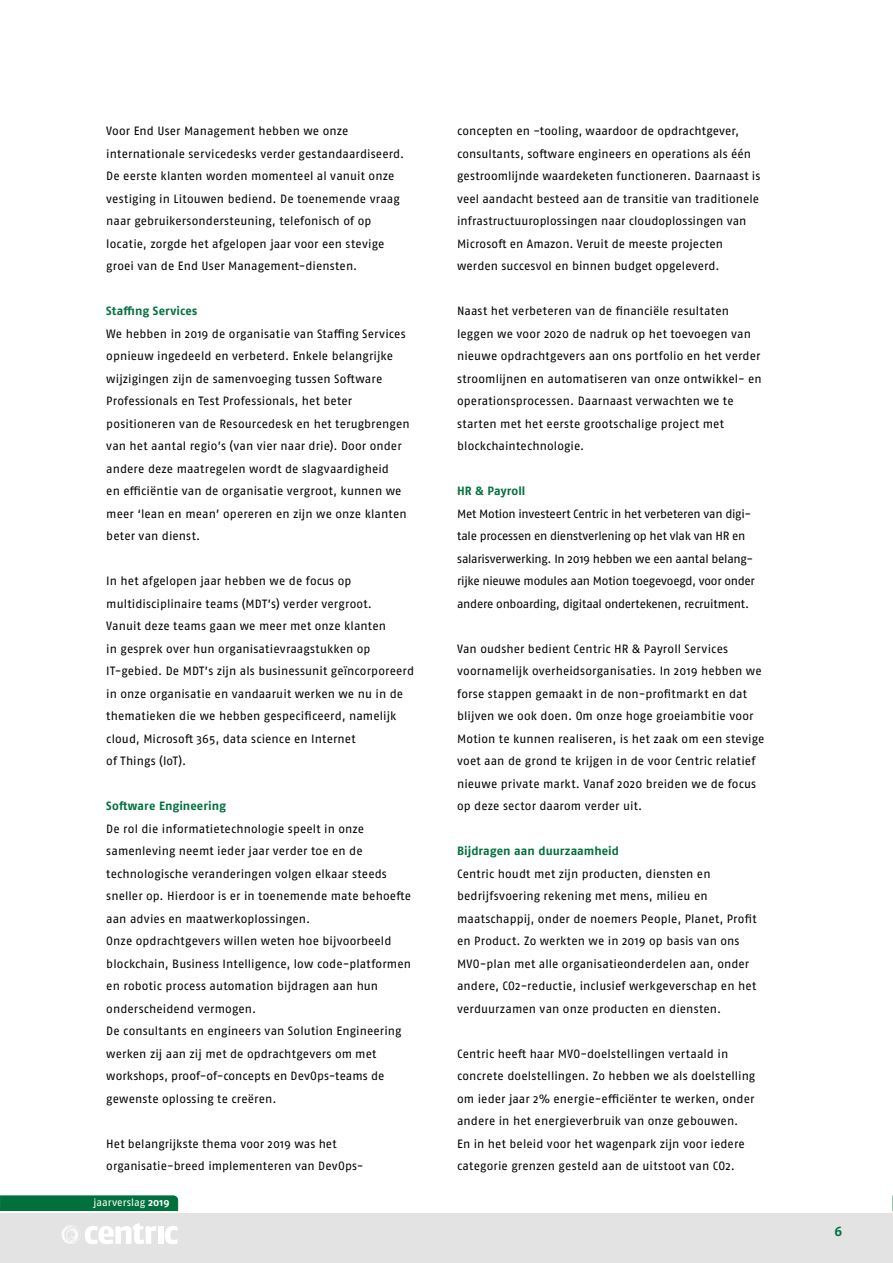
<style>
.page{position:relative;width:893px;height:1263px;background:#fff}
.page>*{position:absolute;margin:0;border:0;box-sizing:border-box;transform-origin:0 0}
.t1{font:700 13.5px "Fago Pro";color:#00713c}
.t2{font:12px/22.5px "Fago Pro";letter-spacing:.01em;color:#000}
.t3{font:12px/22.5px "Fago Pro";letter-spacing:-.02em;color:#000}
.t4{font:700 12px "Fago Pro";letter-spacing:.005em;color:#00713c}
.t5{font:10.5px "Fago Pro";color:#fff}
.s1{font-weight:700}
</style>
<div class="page">
<div style="left:0;top:1213px;width:893px;height:50px;background:#e3e3e3"></div>
<svg style="left:892px;top:1196px;width:1px;height:15px"></svg>
<div style="left:158px;top:1226px;width:5px;height:18px;background:#fff"></div>
<svg style="left:165px;top:1226px;width:12px;height:18px"></svg>
<svg style="left:62px;top:1223px;width:94px;height:21px"></svg>
<div style="left:0;top:1196px;width:178px;height:15px;background:#00713c"></div>
<p class="t2" style="left:106px;top:120px;width:300px">Voor End User Management hebben we onze internationale servicedesks verder gestandaardiseerd.<br>De eerste klanten worden momenteel al vanuit onze vestiging in Litouwen bediend. De toenemende vraag naar gebruikersondersteuning, telefonisch of op locatie, zorgde het afgelopen jaar voor een stevige groei van de End User Management-diensten.</p>
<p class="t4" style="left:106px;top:304px;width:92px">Staffing Services</p>
<p class="t2" style="left:106px;top:322px;width:305px">We hebben in 2019 de organisatie van Staffing Services opnieuw ingedeeld en verbeterd. Enkele belangrijke wijzigingen zijn de samenvoeging tussen Software Professionals en Test Professionals, het beter positioneren van de Resourcedesk en het terugbrengen van het aantal regio’s (van vier naar drie). Door onder andere deze maatregelen wordt de slagvaardigheid<br>en efficiëntie van de organisatie vergroot, kunnen we meer ‘lean en mean’ opereren en zijn we onze klanten beter van dienst.</p>
<p class="t2" style="left:106px;top:570px;width:309px">In het afgelopen jaar hebben we de focus op multidisciplinaire teams (MDT’s) verder vergroot.<br>Vanuit deze teams gaan we meer met onze klanten<br>in gesprek over hun organisatievraagstukken op IT-gebied. De MDT’s zijn als businessunit geïncorporeerd in onze organisatie en vandaaruit werken we nu in de thematieken die we hebben gespecificeerd, namelijk cloud, Microsoft 365, data science en Internet<br>of Things (IoT).</p>
<p class="t4" style="left:106px;top:799px;width:121px">Software Engineering</p>
<p class="t2" style="left:106px;top:817px;width:306px">De rol die informatietechnologie speelt in onze samenleving neemt ieder jaar verder toe en de technologische veranderingen volgen elkaar steeds sneller op. Hierdoor is er in toenemende mate behoefte aan advies en maatwerkoplossingen.<br>Onze opdrachtgevers willen weten hoe bijvoorbeeld blockchain, Business Intelligence, low code-platformen en robotic process automation bijdragen aan hun onderscheidend vermogen.<br>De consultants en engineers van Solution Engineering werken zij aan zij met de opdrachtgevers om met workshops, proof-of-concepts en DevOps-teams de gewenste oplossing te creëren.</p>
<p class="t2" style="left:106px;top:1132px;width:259px">Het belangrijkste thema voor 2019 was het organisatie-breed implementeren van DevOps-</p>
<p class="t5" style="left:93px;top:1196px;width:78px">jaarverslag <span class="s1">2019</span></p>
<p class="t2" style="left:457px;top:120px;width:305px">concepten en -tooling, waardoor de opdrachtgever, consultants, software engineers en operations als één gestroomlijnde waardeketen functioneren. Daarnaast is veel aandacht besteed aan de transitie van traditionele infrastructuuroplossingen naar cloudoplossingen van Microsoft en Amazon. Veruit de meeste projecten werden succesvol en binnen budget opgeleverd.</p>
<p class="t2" style="left:457px;top:300px;width:306px">Naast het verbeteren van de financiële resultaten leggen we voor 2020 de nadruk op het toevoegen van nieuwe opdrachtgevers aan ons portfolio en het verder stroomlijnen en automatiseren van onze ontwikkel- en operationsprocessen. Daarnaast verwachten we te starten met het eerste grootschalige project met blockchaintechnologie.</p>
<p class="t4" style="left:457px;top:484px;width:70px">HR &amp; Payroll</p>
<p class="t3" style="left:457px;top:502px;width:299px">Met Motion investeert Centric in het verbeteren van digi&shy;tale processen en dienstverlening op het vlak van HR en salarisverwerking. In 2019 hebben we een aantal belang&shy;rijke nieuwe modules aan Motion toegevoegd, voor onder andere onboarding, digitaal ondertekenen, recruitment.</p>
<p class="t2" style="left:457px;top:637px;width:309px">Van oudsher bedient Centric HR &amp; Payroll Services voornamelijk overheidsorganisaties. In 2019 hebben we forse stappen gemaakt in de non-profitmarkt en dat blijven we ook doen. Om onze hoge groeiambitie voor Motion te kunnen realiseren, is het zaak om een stevige voet aan de grond te krijgen in de voor Centric relatief nieuwe private markt. Vanaf 2020 breiden we de focus op deze sector daarom verder uit.</p>
<p class="t4" style="left:457px;top:844px;width:163px">Bijdragen aan duurzaamheid</p>
<p class="t2" style="left:457px;top:862px;width:301px">Centric houdt met zijn producten, diensten en bedrijfsvoering rekening met mens, milieu en maatschappij, onder de noemers People, Planet, Profit en Product. Zo werkten we in 2019 op basis van ons MVO-plan met alle organisatieonderdelen aan, onder andere, CO2-reductie, inclusief werkgeverschap en het verduurzamen van onze producten en diensten.</p>
<p class="t2" style="left:457px;top:1042px;width:300px">Centric heeft haar MVO-doelstellingen vertaald in concrete doelstellingen. Zo hebben we als doelstelling om ieder jaar 2% energie-efficiënter te werken, onder andere in het energieverbruik van onze gebouwen.<br>En in het beleid voor het wagenpark zijn voor iedere categorie grenzen gesteld aan de uitstoot van CO2.</p>
<p class="t1" style="left:834px;top:1223px;width:9px">6</p>
</div>
